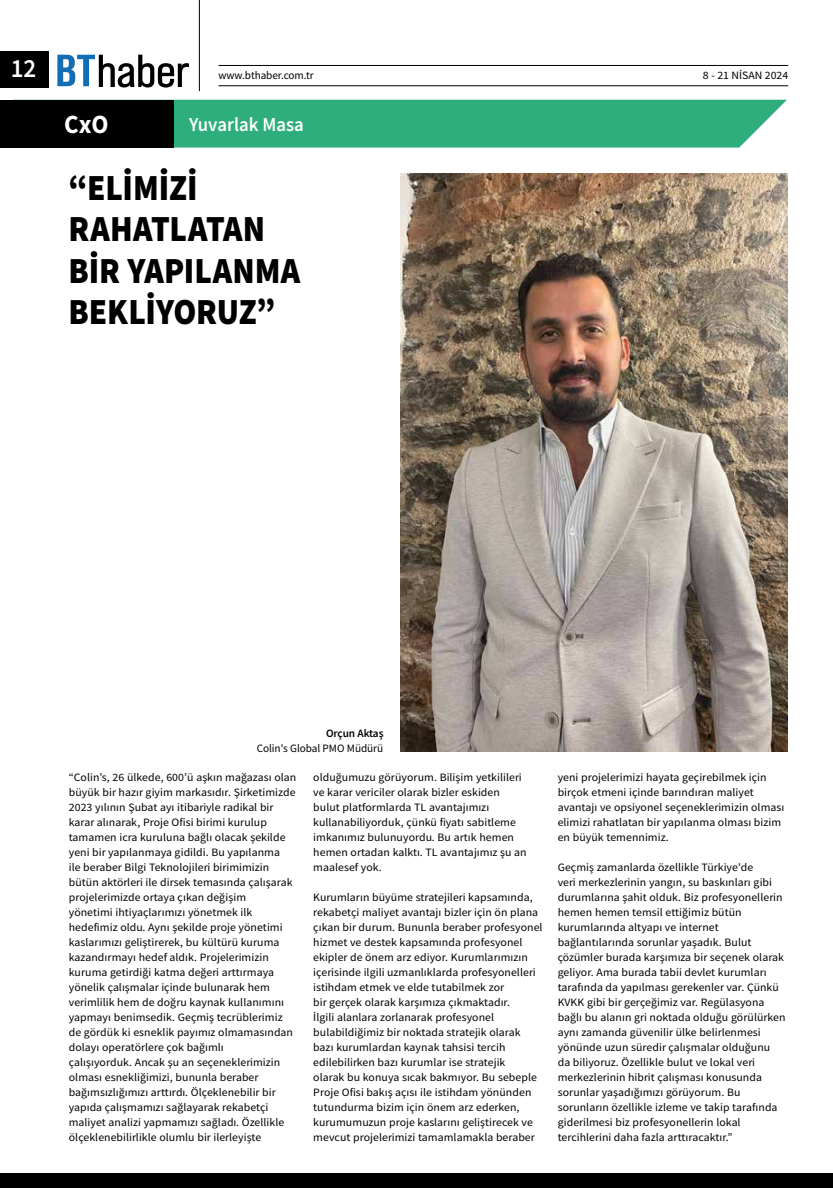
<style>
.page{position:relative;width:833px;height:1188px;background:#fff}
.page>*{position:absolute;margin:0;border:0;box-sizing:border-box;transform-origin:0 0}
.t1{font:36.75px/41.2px "Source Sans Variable";letter-spacing:.07em;color:#000;scale:.9 1}
.t2{font:26.25px "Source Sans Variable";color:#fff;scale:.95 1}
.t3{font:19.75px "Source Sans Variable";letter-spacing:.035em;color:#fff;scale:.95 1}
.t4{font:11.25px/15px "Source Sans Variable";letter-spacing:.025em;color:#000;scale:1.05 1}
.t5{font:11.25px/15px "Source Sans Variable";letter-spacing:.025em;color:#000;text-align:right}
</style>
<div class="page">
<div style="left:0;top:1172px;width:832px;height:15px;background:#000"></div>
<div style="left:0;top:51px;width:48px;height:37px;background:#000"></div>
<hr style="left:199px;top:0;width:1px;height:91px;background:#000">
<svg style="left:57px;top:55px;width:132px;height:33px"></svg>
<hr style="left:218px;top:85px;width:570px;height:1px;background:#000">
<hr style="left:218px;top:65px;width:570px;height:1px;background:#000">
<div style="left:173px;top:100px;width:614px;height:47px;background:#2eae7c"></div>
<div style="left:0;top:100px;width:173px;height:47px;background:#000"></div>
<img style="left:400px;top:174px;width:388px;height:577px">
<svg style="left:832px;top:1173px;width:1px;height:14px"></svg>
<h2 class="t2" style="left:11px;top:53px;width:27px">12</h2>
<p class="t5" style="left:218px;top:68px;width:96px">www.bthaber.com.tr</p>
<p class="t4" style="left:703px;top:68px;width:82px">8 - 21 NİSAN 2024</p>
<h2 class="t2" style="left:64px;top:108px;width:47px">CxO</h2>
<h3 class="t3" style="left:189px;top:112px;width:122px">Yuvarlak Masa</h3>
<h1 class="t1" style="left:68px;top:167px;width:257px">“ ELİMİZİ<br>RAHATLATAN<br>BİR YAPILANMA<br>BEKLİYORUZ”</h1>
<p class="t5" style="left:257px;top:725px;width:128px">Orçun Aktaş<br>Colin's Global PMO Müdürü</p>
<p class="t4" style="left:69px;top:769px;width:218px">“Colin’s, 26 ülkede, 600’ü aşkın mağazası olan büyük bir hazır giyim markasıdır. Şirketimizde 2023 yılının Şubat ayı itibariyle radikal bir karar alınarak, Proje Ofisi birimi kurulup tamamen icra kuruluna bağlı olacak şekilde yeni bir yapılanmaya gidildi. Bu yapılanma<br>ile beraber Bilgi Teknolojileri birimimizin bütün aktörleri ile dirsek temasında çalışarak projelerimizde ortaya çıkan değişim<br>yönetimi ihtiyaçlarımızı yönetmek ilk hedefimiz oldu. Aynı şekilde proje yönetimi kaslarımızı geliştirerek, bu kültürü kuruma kazandırmayı hedef aldık. Projelerimizin kuruma getirdiği katma değeri arttırmaya yönelik çalışmalar içinde bulunarak hem verimlilik hem de doğru kaynak kullanımını yapmayı benimsedik. Geçmiş tecrüblerimiz de gördük ki esneklik payımız olmamasından dolayı operatörlere çok bağımlı<br>çalışıyorduk. Ancak şu an seçeneklerimizin olması esnekliğimizi, bununla beraber bağımsızlığımızı arttırdı. Ölçeklenebilir bir yapıda çalışmamızı sağlayarak rekabetçi maliyet analizi yapmamızı sağladı. Özellikle ölçeklenebilirlikle olumlu bir ilerleyişte</p>
<p class="t4" style="left:313px;top:769px;width:205px">olduğumuzu görüyorum. Bilişim yetkilileri ve karar vericiler olarak bizler eskiden bulut platformlarda TL avantajımızı kullanabiliyorduk, çünkü fiyatı sabitleme imkanımız bulunuyordu. Bu artık hemen hemen ortadan kalktı. TL avantajımız şu an maalesef yok.</p>
<p class="t4" style="left:313px;top:889px;width:219px">Kurumların büyüme stratejileri kapsamında, rekabetçi maliyet avantajı bizler için ön plana çıkan bir durum. Bununla beraber profesyonel hizmet ve destek kapsamında profesyonel ekipler de önem arz ediyor. Kurumlarımızın içerisinde ilgili uzmanlıklarda profesyonelleri istihdam etmek ve elde tutabilmek zor<br>bir gerçek olarak karşımıza çıkmaktadır.<br>İlgili alanlara zorlanarak profesyonel bulabildiğimiz bir noktada stratejik olarak bazı kurumlardan kaynak tahsisi tercih edilebilirken bazı kurumlar ise stratejik<br>olarak bu konuya sıcak bakmıyor. Bu sebeple Proje Ofisi bakış açısı ile istihdam yönünden tutundurma bizim için önem arz ederken, kurumumuzun proje kaslarını geliştirecek ve mevcut projelerimizi tamamlamakla beraber</p>
<p class="t4" style="left:558px;top:769px;width:217px">yeni projelerimizi hayata geçirebilmek için birçok etmeni içinde barındıran maliyet avantajı ve opsiyonel seçeneklerimizin olması elimizi rahatlatan bir yapılanma olması bizim en büyük temennimiz.</p>
<p class="t4" style="left:558px;top:859px;width:218px">Geçmiş zamanlarda özellikle Türkiye'de<br>veri merkezlerinin yangın, su baskınları gibi durumlarına şahit olduk. Biz profesyonellerin hemen hemen temsil ettiğimiz bütün kurumlarında altyapı ve internet bağlantılarında sorunlar yaşadık. Bulut çözümler burada karşımıza bir seçenek olarak geliyor. Ama burada tabii devlet kurumları tarafında da yapılması gerekenler var. Çünkü KVKK gibi bir gerçeğimiz var. Regülasyona bağlı bu alanın gri noktada olduğu görülürken aynı zamanda güvenilir ülke belirlenmesi yönünde uzun süredir çalışmalar olduğunu da biliyoruz. Özellikle bulut ve lokal veri merkezlerinin hibrit çalışması konusunda sorunlar yaşadığımızı görüyorum. Bu sorunların özellikle izleme ve takip tarafında giderilmesi biz profesyonellerin lokal tercihlerini daha fazla arttıracaktır.”</p>
</div>
